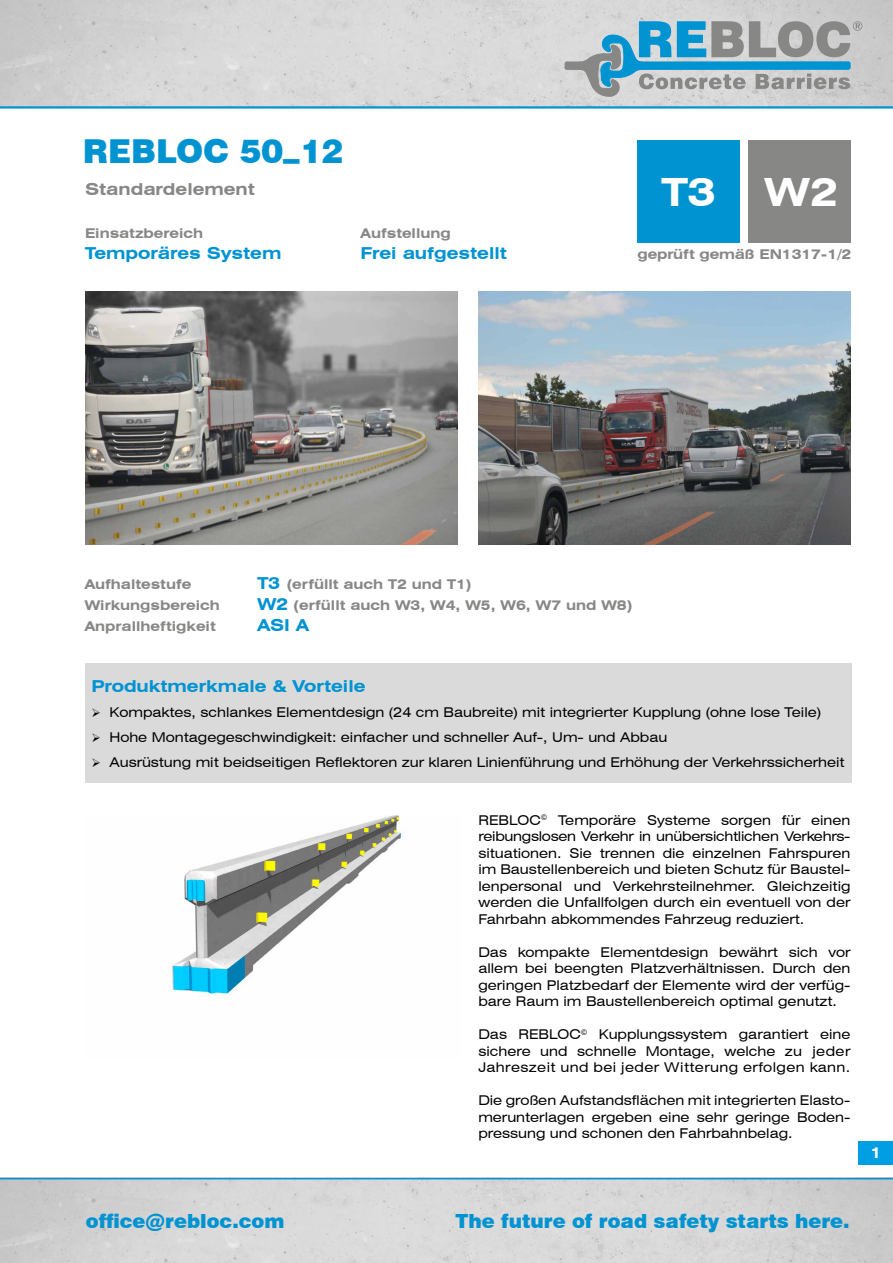
<style>
.page{position:relative;width:893px;height:1263px;background:#fff}
.page>*{position:absolute;margin:0;border:0;box-sizing:border-box;transform-origin:0 0}
.t1{font:700 expanded 39px "Swiss 721 BT";color:#fff}
.t2{font:900 33px "Swiss 721 BT";color:#0093d2}
.t3{font:900 19.5px "Swiss 721 BT";color:#0093d2}
.t4{font:700 expanded 16.5px "Swiss 721 BT";color:#0093d2}
.t5{font:700 expanded 16.5px "Swiss 721 BT";color:#878786}
.t6{font:700 expanded 15px "Swiss 721 BT";color:#fff}
.t7{font:expanded 13.5px/16.5px "Swiss 721 BT";color:#000;text-align:justify}
.t8{font:700 expanded 13.5px "Swiss 721 BT";color:#878786}
.s1{font-size:16.5px;color:#0093d2}
</style>
<div class="page">
<div style="left:859px;top:1141px;width:34px;height:23px;background:#009ee3"></div>
<img style="left:0;top:1179px;width:893px;height:84px">
<img style="left:0;top:0;width:893px;height:106px">
<hr style="left:0;top:106px;width:893px;height:3px;background:#0093d2">
<hr style="left:0;top:1178px;width:893px;height:1px;background:#0093d2">
<div style="left:85px;top:663px;width:766px;height:119px;background:#dadada"></div>
<img style="left:85px;top:291px;width:372px;height:254px">
<img style="left:478px;top:291px;width:372px;height:254px">
<div style="left:638px;top:140px;width:102px;height:102px;background:#0093d2"></div>
<div style="left:748px;top:140px;width:102px;height:102px;background:#878786"></div>
<svg style="left:564px;top:21px;width:298px;height:76px;background:#96b3c0"></svg>
<img style="left:169px;top:814px;width:237px;height:182px">
<h2 class="t2" style="left:83px;top:131px;width:262px">REBLOC 50_12</h2>
<p class="t5" style="left:85px;top:179px;width:171px">Standardelement</p>
<p class="t8" style="left:85px;top:225px;width:120px">Einsatzbereich</p>
<p class="t4" style="left:85px;top:244px;width:198px">Temporäres System</p>
<h1 class="t1" style="left:662px;top:169px;width:56px">T3</h1>
<h1 class="t1" style="left:765px;top:169px;width:75px">W2</h1>
<p class="t8" style="left:361px;top:225px;width:92px">Aufstellung</p>
<p class="t4" style="left:361px;top:244px;width:148px">Frei aufgestellt</p>
<p class="t8" style="left:637px;top:246px;width:215px">geprüft gemäß EN1317-1/2</p>
<p class="t8" style="left:85px;top:576px;width:108px">Aufhaltestufe</p>
<p class="t8" style="left:257px;top:576px;width:216px"><span class="s1">T3</span> (erfüllt auch T2 und T1)</p>
<p class="t8" style="left:85px;top:597px;width:137px">Wirkungsbereich</p>
<p class="t8" style="left:257px;top:597px;width:377px"><span class="s1">W2</span> (erfüllt auch W3, W4, W5, W6, W7 und W8)</p>
<p class="t8" style="left:85px;top:618px;width:132px">Anprallheftigkeit</p>
<p class="t4" style="left:257px;top:615px;width:53px">ASI A</p>
<p class="t4" style="left:91px;top:676px;width:276px">Produktmerkmale &amp; Vorteile</p>
<p class="t7" style="left:91px;top:704px;width:731px">➢ Kompaktes, schlankes Elementdesign (24 cm Baubreite) mit integrierter Kupplung (ohne lose Teile)</p>
<p class="t7" style="left:91px;top:729px;width:577px">➢ Hohe Montagegeschwindigkeit: einfacher und schneller Auf-, Um- und Abbau</p>
<p class="t7" style="left:91px;top:754px;width:755px">➢ Ausrüstung mit beidseitigen Reflektoren zur klaren Linienführung und Erhöhung der Verkehrssicherheit</p>
<p class="t7" style="left:478px;top:811px;width:374px">REBLOC<sup>©</sup> Temporäre Systeme sorgen für einen reibungslosen Verkehr in unübersichtlichen Verkehrs&shy;situationen. Sie trennen die einzelnen Fahrspuren im Baustellenbereich und bieten Schutz für Baustel&shy;lenpersonal und Verkehrsteilnehmer. Gleichzeitig werden die Unfallfolgen durch ein eventuell von der Fahrbahn abkommendes Fahrzeug reduziert.</p>
<p class="t7" style="left:478px;top:943px;width:374px">Das kompakte Elementdesign bewährt sich vor allem bei beengten Platzverhältnissen. Durch den geringen Platzbedarf der Elemente wird der verfüg&shy;bare Raum im Baustellenbereich optimal genutzt.</p>
<p class="t7" style="left:478px;top:1026px;width:374px">Das REBLOC<sup>©</sup> Kupplungssystem garantiert eine sichere und schnelle Montage, welche zu jeder Jahreszeit und bei jeder Witterung erfolgen kann.</p>
<p class="t7" style="left:478px;top:1092px;width:374px">Die großen Aufstandsflächen mit integrierten Elasto&shy;merunterlagen ergeben eine sehr geringe Boden&shy;pressung und schonen den Fahrbahnbelag.</p>
<p class="t6" style="left:870px;top:1144px;width:12px">1</p>
<h3 class="t3" style="left:86px;top:1210px;width:200px">office@rebloc.com</h3>
<h3 class="t3" style="left:456px;top:1210px;width:396px">The future of road safety starts here.</h3>
</div>
